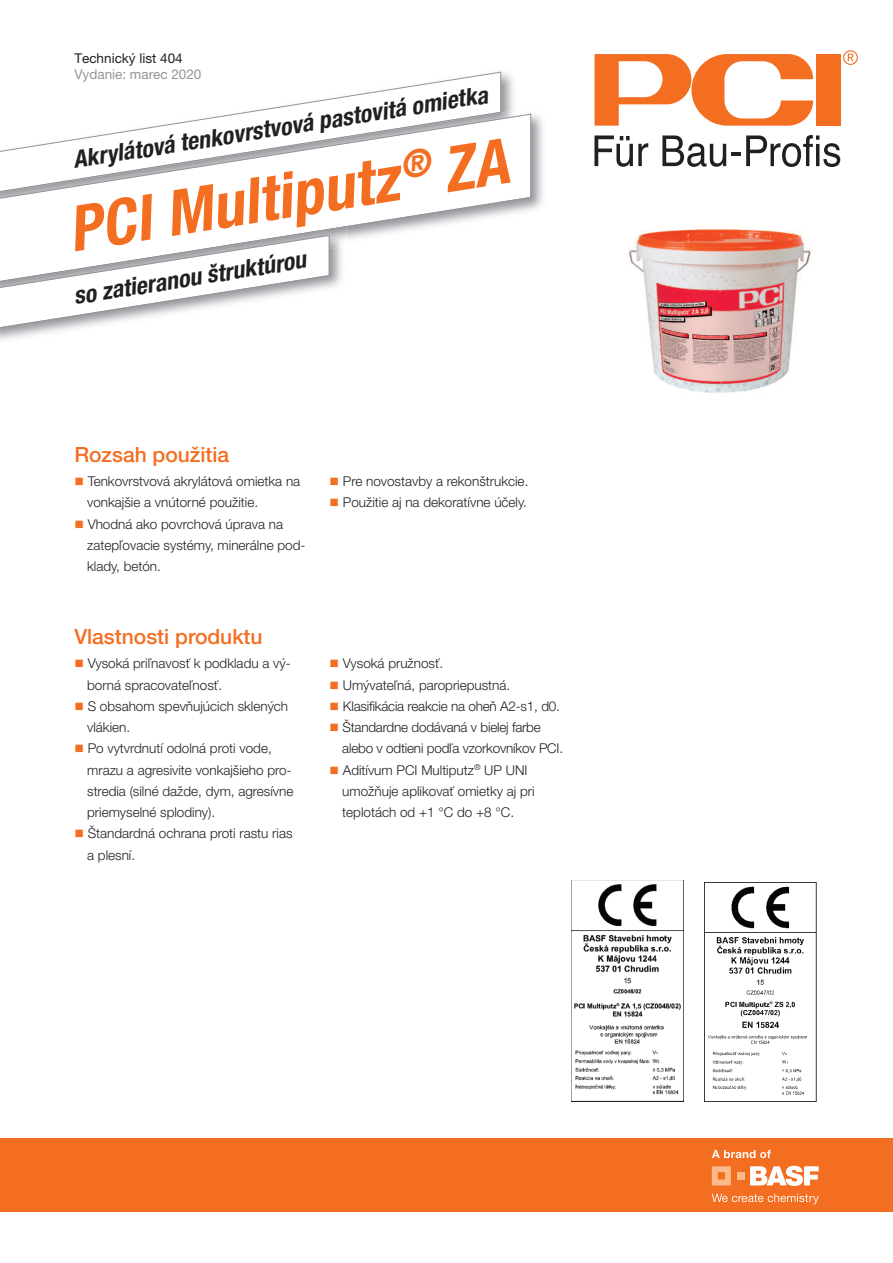
<style>
.page{position:relative;width:893px;height:1263px;background:#fff}
.page>*{position:absolute;margin:0;border:0;box-sizing:border-box;transform-origin:0 0}
.t1{font:italic 700 condensed 63px "Helvetica Neue LT Pro";color:#f36e21}
.t2{font:italic 700 condensed 24px "Helvetica Neue LT Pro";color:#231f20}
.t3{font:500 21px "Helvetica Neue LT Pro";color:#f36e21}
.t4{font:300 13.5px/21.3px "Helvetica Neue LT Pro";color:#231f20}
.t5{font:13.5px "Helvetica Neue LT Pro";color:#939598}
.t6{font:13.5px "Helvetica Neue LT Pro";color:#231f20}
.s1{color:#f36e21}
</style>
<div class="page">
<div style="left:816px;top:54px;width:24px;height:72px;background:#f36e21"></div>
<svg style="left:594px;top:54px;width:219px;height:72px"></svg>
<svg style="left:594px;top:135px;width:54px;height:32px"></svg>
<svg style="left:662px;top:135px;width:64px;height:32px"></svg>
<hr style="left:731px;top:152px;width:10px;height:4px;background:#231f20">
<svg style="left:746px;top:135px;width:94px;height:32px"></svg>
<svg style="left:843px;top:50px;width:15px;height:15px"></svg>
<img style="left:501px;top:71px;width:13px;height:34px">
<svg style="left:290px;top:71px;width:211px;height:34px"></svg>
<img style="left:265px;top:105px;width:278px;height:105px">
<img style="left:240px;top:109px;width:288px;height:4px">
<svg style="left:1px;top:113px;width:530px;height:126px"></svg>
<div style="left:0;top:1138px;width:893px;height:74px;background:#f36e21"></div>
<svg style="left:712px;top:1166px;width:19px;height:19px"></svg>
<div style="left:737px;top:1172px;width:7px;height:7px;background:#fbba8c"></div>
<svg style="left:750px;top:1166px;width:69px;height:20px"></svg>
<svg style="left:712px;top:1194px;width:107px;height:10px"></svg>
<svg style="left:712px;top:1150px;width:59px;height:8px"></svg>
<img style="left:1px;top:226px;width:345px;height:57px">
<svg style="left:1px;top:234px;width:329px;height:96px"></svg>
<img style="left:704px;top:882px;width:113px;height:219px">
<img style="left:571px;top:881px;width:113px;height:220px">
<img style="left:628px;top:229px;width:183px;height:164px">
<p class="t6" style="left:74px;top:53px;width:110px">Technický list 404</p>
<p class="t5" style="left:74px;top:69px;width:129px">Vydanie: marec 2020</p>
<h2 class="t2" style="left:72px;top:151px;width:421px;rotate:-9deg">Akrylátová tenkovrstvová pastovitá omietka</h2>
<h1 class="t1" style="left:65px;top:207px;width:446px;rotate:-9deg">PCI Multiputz<sup>®</sup> ZA</h1>
<h2 class="t2" style="left:72px;top:287px;width:236px;rotate:-9deg">so zatieranou štruktúrou</h2>
<h3 class="t3" style="left:74px;top:446px;width:156px">Rozsah použitia</h3>
<p class="t4" style="left:87px;top:472px;width:215px;text-indent:-13px"><span class="s1">■</span> Tenkovrstvová akrylátová omietka na vonkajšie a vnútorné použitie.</p>
<p class="t4" style="left:87px;top:514px;width:220px;text-indent:-13px"><span class="s1">■</span> Vhodná ako povrchová úprava na zatepľovacie systémy, minerálne pod&shy;klady, betón.</p>
<h3 class="t3" style="left:74px;top:629px;width:190px">Vlastnosti produktu</h3>
<p class="t4" style="left:87px;top:654px;width:205px;text-indent:-13px"><span class="s1">■</span> Vysoká priľnavosť k podkladu a vý&shy;borná spracovateľnosť.</p>
<p class="t4" style="left:87px;top:697px;width:203px;text-indent:-13px"><span class="s1">■</span> S obsahom spevňujúcich sklených vlákien.</p>
<p class="t4" style="left:87px;top:739px;width:208px;text-indent:-13px"><span class="s1">■</span> Po vytvrdnutí odolná proti vode, mrazu a agresivite vonkajšieho pro&shy;stredia (silné dažde, dym, agresívne priemyselné splodiny).</p>
<p class="t4" style="left:87px;top:824px;width:207px;text-indent:-13px"><span class="s1">■</span> Štandardná ochrana proti rastu rias a plesní.</p>
<p class="t4" style="left:330px;top:472px;width:200px"><span class="s1">■</span> Pre novostavby a rekonštrukcie.</p>
<p class="t4" style="left:330px;top:493px;width:199px"><span class="s1">■</span> Použitie aj na dekoratívne účely.</p>
<p class="t4" style="left:330px;top:654px;width:115px"><span class="s1">■</span> Vysoká pružnosť.</p>
<p class="t4" style="left:330px;top:675px;width:182px"><span class="s1">■</span> Umývateľná, paropriepustná.</p>
<p class="t4" style="left:330px;top:697px;width:232px"><span class="s1">■</span> Klasifikácia reakcie na oheň A2-s1, d0.</p>
<p class="t4" style="left:342px;top:718px;width:222px;text-indent:-13px"><span class="s1">■</span> Štandardne dodávaná v bielej farbe alebo v odtieni podľa vzorkovníkov PCI.</p>
<p class="t4" style="left:342px;top:760px;width:194px;text-indent:-13px"><span class="s1">■</span> Aditívum PCI Multiputz<sup>®</sup> UP UNI umožňuje aplikovať omietky aj pri teplotách od +1 °C do +8 °C.</p>
</div>
